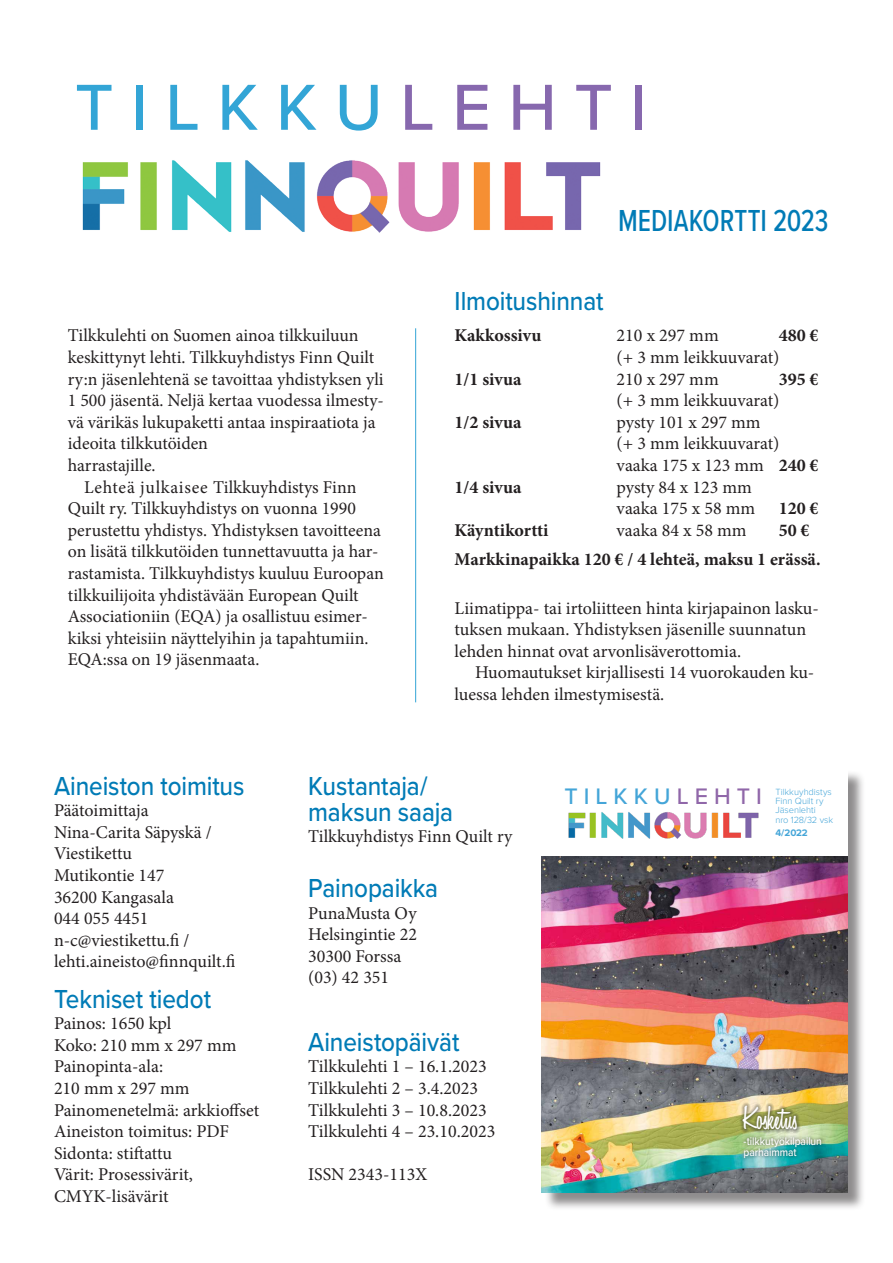
<style>
.page{position:relative;width:893px;height:1263px;background:#fff}
.page>*{position:absolute;margin:0;border:0;box-sizing:border-box;transform-origin:0 0}
.t1{font:500 67.35px "Proxima Nova";letter-spacing:.26em;color:#33a5d6}
.t2{font:600 34.35px "Honey Script";color:#fff;scale:.9 1}
.Esiotsikko{font:500 31.5px "Proxima Nova Cond";color:#007bb6;scale:.9 1}
.Otsikko24{font:500 27px "Proxima Nova";letter-spacing:-.005em;color:#007bb6;scale:.9 1}
.t3{font:500 23.25px "Proxima Nova";letter-spacing:.26em;color:#44a5d8}
.Otsikko24-2{font:18px/21.6px "Minion Pro";color:#231f20}
.t4{font:700 18px "Minion Pro";color:#231f20}
.t5{font:500 11.4px/11.4px "Proxima Nova";letter-spacing:-.005em;color:#fff;scale:.9 1}
.t6{font:700 9.9px "Proxima Nova";color:#44a5d8}
.t7{font:300 9.3px/9.3px "Proxima Nova";letter-spacing:-.005em;color:#44a5d8}
.s1{color:#8768ae}
.s2{font-weight:700}
.s3{color:#9067a9}
</style>
<div class="page">
<div style="left:544px;top:770px;width:322px;height:441px;background:#231f20;opacity:.51"></div>
<div style="left:542px;top:768px;width:305px;height:424px;background:#fff"></div>
<img style="left:542px;top:856px;width:305px;height:336px">
<img style="left:568px;top:812px;width:191px;height:27px">
<div style="left:739px;top:1102px;width:62px;height:31px;background:#1d1d1b;opacity:.82"></div>
<div style="left:741px;top:1134px;width:84px;height:27px;background:#1d1d1b;opacity:.8"></div>
<img style="left:82px;top:160px;width:519px;height:73px">
<hr style="left:415px;top:328px;width:1px;height:374px;background:#33a5d6">
<p class="t1" style="left:75px;top:57px;width:574px">TILKKU<span class="s1">LEHTI</span></p>
<p class="Otsikko24-2" style="left:68px;top:325px;width:318px">Tilkkulehti on Suomen ainoa tilkkuiluun keskittynyt lehti. Tilkkuyhdistys Finn Quilt ry:n jäsenlehtenä se tavoittaa yhdistyksen yli 1 500 jäsentä. Neljä kertaa vuodessa ilmesty&shy;vä värikäs lukupaketti antaa inspiraatiota ja ideoita tilkkutöiden</p>
<p class="Otsikko24-2" style="left:68px;top:454px;width:89px">harrastajille.</p>
<p class="Otsikko24-2" style="left:68px;top:476px;width:317px;text-indent:16px">Lehteä julkaisee Tilkkuyhdistys Finn Quilt ry. Tilkkuyhdistys on vuonna 1990 perustettu yhdistys. Yhdistyksen tavoitteena on lisätä tilkkutöiden tunnettavuutta ja har&shy;rastamista. Tilkkuyhdistys kuuluu Euroopan tilkkuilijoita yhdistävään European Quilt Associationiin (EQA) ja osallistuu esimer&shy;kiksi yhteisiin näyttelyihin ja tapahtumiin.<br>EQA:ssa on 19 jäsenmaata.</p>
<p class="Esiotsikko" style="left:618px;top:197px;width:236px">MEDIAKORTTI 2023</p>
<p class="Otsikko24" style="left:455px;top:281px;width:167px">Ilmoitushinnat</p>
<p class="t4" style="left:455px;top:323px;width:88px">Kakkossivu</p>
<p class="Otsikko24-2" style="left:617px;top:325px;width:104px">210 x 297 mm</p>
<p class="t4" style="left:779px;top:323px;width:41px">480 €</p>
<p class="Otsikko24-2" style="left:617px;top:346px;width:164px">(+ 3 mm leikkuuvarat)</p>
<p class="t4" style="left:455px;top:366px;width:68px">1/1 sivua</p>
<p class="Otsikko24-2" style="left:617px;top:368px;width:104px">210 x 297 mm</p>
<p class="Otsikko24-2" style="left:617px;top:368px;width:203px;text-indent:162px"><span class="s2">395 € </span>(+ 3 mm leikkuuvarat)</p>
<p class="t4" style="left:455px;top:409px;width:68px">1/2 sivua</p>
<p class="Otsikko24-2" style="left:617px;top:411px;width:145px">pysty 101 x 297 mm</p>
<p class="Otsikko24-2" style="left:617px;top:433px;width:164px">(+ 3 mm leikkuuvarat)</p>
<p class="Otsikko24-2" style="left:617px;top:454px;width:203px">vaaka 175 x 123 mm <span class="s2">240 €</span></p>
<p class="t4" style="left:455px;top:474px;width:68px">1/4 sivua</p>
<p class="Otsikko24-2" style="left:617px;top:476px;width:137px">pysty 84 x 123 mm</p>
<p class="Otsikko24-2" style="left:617px;top:498px;width:140px">vaaka 175 x 58 mm</p>
<p class="t4" style="left:779px;top:496px;width:41px">120 €</p>
<p class="t4" style="left:455px;top:517px;width:95px">Käyntikortti</p>
<p class="Otsikko24-2" style="left:617px;top:519px;width:131px">vaaka 84 x 58 mm</p>
<p class="t4" style="left:779px;top:517px;width:32px">50 €</p>
<p class="t4" style="left:455px;top:546px;width:367px">Markkinapaikka 120 € / 4 lehteä, maksu 1 erässä.</p>
<p class="Otsikko24-2" style="left:455px;top:597px;width:366px">Liimatippa- tai irtoliitteen hinta kirjapainon lasku&shy;tuksen mukaan. Yhdistyksen jäsenille suunnatun lehden hinnat ovat arvonlisäverottomia.</p>
<p class="Otsikko24-2" style="left:455px;top:662px;width:361px;text-indent:20px">Huomautukset kirjallisesti 14 vuorokauden ku&shy;luessa lehden ilmestymisestä.</p>
<p class="Otsikko24" style="left:54px;top:765px;width:213px">Aineiston toimitus</p>
<p class="Otsikko24-2" style="left:54px;top:800px;width:96px">Päätoimittaja</p>
<p class="Otsikko24-2" style="left:54px;top:821px;width:159px">Nina-Carita Säpyskä /</p>
<p class="Otsikko24-2" style="left:54px;top:843px;width:79px">Viestikettu</p>
<p class="Otsikko24-2" style="left:54px;top:864px;width:112px">Mutikontie 147</p>
<p class="Otsikko24-2" style="left:54px;top:886px;width:122px">36200 Kangasala</p>
<p class="Otsikko24-2" style="left:54px;top:908px;width:96px">044 055 4451</p>
<p class="Otsikko24-2" style="left:54px;top:929px;width:137px">n-c@viestikettu.fi /</p>
<p class="Otsikko24-2" style="left:54px;top:951px;width:183px">lehti.aineisto@finnquilt.fi</p>
<p class="Otsikko24" style="left:54px;top:978px;width:176px">Tekniset tiedot</p>
<p class="Otsikko24-2" style="left:54px;top:1013px;width:119px">Painos: 1650 kpl</p>
<p class="Otsikko24-2" style="left:54px;top:1034px;width:184px">Koko: 210 mm x 297 mm</p>
<p class="Otsikko24-2" style="left:54px;top:1056px;width:111px">Painopinta-ala:</p>
<p class="Otsikko24-2" style="left:54px;top:1077px;width:137px">210 mm x 297 mm</p>
<p class="Otsikko24-2" style="left:54px;top:1099px;width:207px">Painomenetelmä: arkkioffset</p>
<p class="Otsikko24-2" style="left:54px;top:1121px;width:176px">Aineiston toimitus: PDF</p>
<p class="Otsikko24-2" style="left:54px;top:1142px;width:120px">Sidonta: stiftattu</p>
<p class="Otsikko24-2" style="left:54px;top:1164px;width:140px">Värit: Prosessivärit,<br>CMYK-lisävärit</p>
<p class="Otsikko24" style="left:308px;top:766px;width:134px">Kustantaja/</p>
<p class="Otsikko24" style="left:308px;top:792px;width:163px">maksun saaja</p>
<p class="Otsikko24-2" style="left:308px;top:826px;width:206px">Tilkkuyhdistys Finn Quilt ry</p>
<p class="Otsikko24" style="left:308px;top:868px;width:146px">Painopaikka</p>
<p class="Otsikko24-2" style="left:308px;top:902px;width:110px">PunaMusta Oy</p>
<p class="Otsikko24-2" style="left:308px;top:924px;width:110px">Helsingintie 22</p>
<p class="Otsikko24-2" style="left:308px;top:945px;width:95px">30300 Forssa</p>
<p class="Otsikko24-2" style="left:308px;top:967px;width:83px">(03) 42 351</p>
<p class="Otsikko24" style="left:308px;top:1022px;width:170px">Aineistopäivät</p>
<p class="Otsikko24-2" style="left:308px;top:1056px;width:180px">Tilkkulehti 1 – 16.1.2023</p>
<p class="Otsikko24-2" style="left:308px;top:1077px;width:171px">Tilkkulehti 2 – 3.4.2023</p>
<p class="Otsikko24-2" style="left:308px;top:1099px;width:180px">Tilkkulehti 3 – 10.8.2023</p>
<p class="Otsikko24-2" style="left:308px;top:1121px;width:189px">Tilkkulehti 4 – 23.10.2023</p>
<p class="Otsikko24-2" style="left:308px;top:1164px;width:121px">ISSN 2343-113X</p>
<p class="t3" style="left:564px;top:779px;width:199px">TILKKU<span class="s3">LEHTI</span></p>
<p class="t7" style="left:775px;top:786px;width:59px">Tilkkuyhdistys<br>Finn Quilt ry<br>Jäsenlehti<br>nro 128/32 vsk</p>
<p class="t6" style="left:775px;top:825px;width:34px">4/2022</p>
<p class="t2" style="left:743px;top:1097px;width:62px">Kosketus</p>
<p class="t5" style="left:744px;top:1135px;width:89px">-tilkkutyökilpailun parhaimmat</p>
</div>
